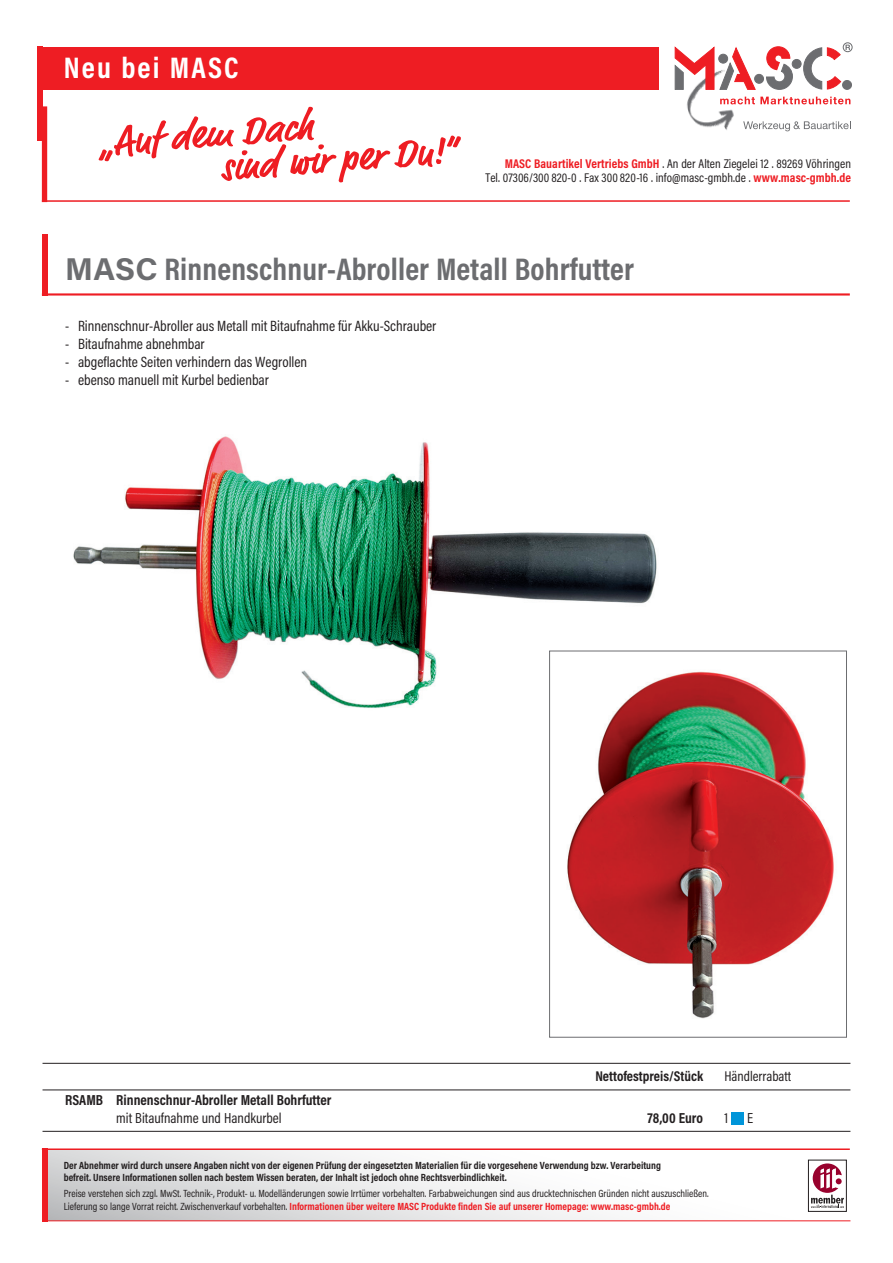
<style>
.page{position:relative;width:893px;height:1263px;background:#fff}
.page>*{position:absolute;margin:0;border:0;box-sizing:border-box;transform-origin:0 0}
.Artikelbezeich{font:700 31.5px "Acumin Pro Cond";letter-spacing:.005em;color:#6c6d70}
.t1{font:700 30px "Acumin Pro Cond";letter-spacing:.07em;color:#fff}
.t2{font:15px "Acumin Pro Cond";color:#231f20}
.Fremdsprachen{font:700 14.7px "Acumin Pro Cond";color:#231f20}
.Fremdsprachen-2{font:14.7px "Acumin Pro Cond";color:#231f20}
.Fremdsprachen-3{font:700 14.25px "Acumin Pro Cond";color:#231f20}
.Fremdsprachen-4{font:14.25px "Acumin Pro Cond";color:#231f20}
.t3{font:12.75px "Acumin Pro Cond";letter-spacing:.005em;color:#231f20}
.t4{font:700 10.5px/12.8px "Acumin Pro Cond";color:#231f20}
.t5{font:10.5px "Acumin Pro Cond";color:#231f20}
.t6{font:700 10.5px "Acumin Pro Cond";color:#ee1d23}
.s1{font-weight:700;color:#ee1d23}
.s2{font-family:"Acumin Pro"}
.s3{font-weight:400;color:#231f20}
</style>
<div class="page">
<div style="left:42px;top:234px;width:5px;height:62px;background:#ee1d23"></div>
<hr style="left:42px;top:293px;width:808px;height:3px;background:#ee1d23">
<div style="left:731px;top:1112px;width:13px;height:13px;background:#0095d9"></div>
<svg style="left:47px;top:1150px;width:804px;height:71px"></svg>
<hr style="left:43px;top:1220px;width:807px;height:1px;background:#ee1d23">
<div style="left:42px;top:1148px;width:5px;height:73px;background:#ee1d23"></div>
<hr style="left:42px;top:1148px;width:808px;height:2px;background:#ee1d23">
<svg style="left:811px;top:1163px;width:33px;height:45px"></svg>
<div style="left:808px;top:1159px;width:39px;height:53px;border:1px solid #231f20"></div>
<hr style="left:43px;top:1131px;width:807px;height:1px;background:#231f20">
<hr style="left:43px;top:1090px;width:807px;height:1px;background:#231f20">
<hr style="left:43px;top:1063px;width:807px;height:1px;background:#231f20">
<div style="left:37px;top:47px;width:6px;height:94px;background:#ee1d23"></div>
<div style="left:43px;top:47px;width:616px;height:42px;background:#ee1d23"></div>
<svg style="left:743px;top:121px;width:108px;height:10px"></svg>
<img style="left:687px;top:63px;width:54px;height:67px">
<svg style="left:675px;top:47px;width:39px;height:43px"></svg>
<svg style="left:720px;top:47px;width:35px;height:43px"></svg>
<div style="left:719px;top:54px;width:9px;height:9px;background:#6c6d70;border-radius:50%"></div>
<div style="left:719px;top:54px;width:9px;height:9px;border:1px solid #6c6d70;border-radius:50%"></div>
<div style="left:755px;top:74px;width:8px;height:9px;background:#6c6d70;border-radius:50%"></div>
<div style="left:754px;top:74px;width:10px;height:9px;border:1px solid #6c6d70;border-radius:50%"></div>
<div style="left:792px;top:59px;width:9px;height:9px;background:#6c6d70;border-radius:50%"></div>
<div style="left:792px;top:59px;width:9px;height:9px;border:1px solid #6c6d70;border-radius:50%"></div>
<svg style="left:766px;top:47px;width:27px;height:43px"></svg>
<div style="left:842px;top:80px;width:10px;height:9px;border:1px solid #6c6d70;border-radius:50%"></div>
<svg style="left:720px;top:97px;width:130px;height:7px"></svg>
<svg style="left:803px;top:45px;width:47px;height:44px"></svg>
<div style="left:843px;top:43px;width:9px;height:9px;border:1px solid #6c6d70;border-radius:50%"></div>
<hr style="left:42px;top:200px;width:808px;height:2px;background:#ee1d23">
<div style="left:42px;top:106px;width:5px;height:96px;background:#ee1d23"></div>
<svg style="left:99px;top:107px;width:362px;height:75px"></svg>
<img style="left:73px;top:436px;width:591px;height:272px">
<img style="left:554px;top:657px;width:280px;height:362px">
<div style="left:549px;top:651px;width:298px;height:386px;border:1px solid #6c6d70"></div>
<p class="t1" style="left:64px;top:48px;width:176px">Neu bei MASC</p>
<p class="t3" style="left:505px;top:155px;width:348px"><span class="s1">MASC Bauartikel Vertriebs GmbH</span> . An der Alten Ziegelei 12 . 89269 Vöhringen</p>
<p class="t3" style="left:485px;top:169px;width:367px">Tel. 07306/300 820-0 . Fax 300 820-16 . info@masc-gmbh.de . <span class="s1">www.masc-gmbh.de</span></p>
<p class="Artikelbezeich" style="left:65px;top:248px;width:570px"><span class="s2">MASC</span> Rinnenschnur-Abroller Metall Bohrfutter</p>
<p class="t2" style="left:65px;top:317px;width:373px">- Rinnenschnur-Abroller aus Metall mit Bitaufnahme für Akku-Schrauber</p>
<p class="t2" style="left:65px;top:335px;width:141px">- Bitaufnahme abnehmbar</p>
<p class="t2" style="left:65px;top:353px;width:243px">- abgeflachte Seiten verhindern das Wegrollen</p>
<p class="t2" style="left:65px;top:371px;width:205px">- ebenso manuell mit Kurbel bedienbar</p>
<p class="Fremdsprachen-3" style="left:595px;top:1067px;width:109px">Nettofestpreis/Stück</p>
<p class="Fremdsprachen-4" style="left:724px;top:1067px;width:68px">Händlerrabatt</p>
<p class="Fremdsprachen" style="left:65px;top:1090px;width:268px">RSAMB Rinnenschnur-Abroller Metall Bohrfutter</p>
<p class="Fremdsprachen-2" style="left:116px;top:1109px;width:167px">mit Bitaufnahme und Handkurbel</p>
<p class="Fremdsprachen" style="left:647px;top:1108px;width:57px">78,00 Euro</p>
<p class="Fremdsprachen-2" style="left:724px;top:1109px;width:5px">1</p>
<p class="Fremdsprachen-2" style="left:747px;top:1109px;width:8px">E</p>
<p class="t4" style="left:64px;top:1158px;width:599px">Der Abnehmer wird durch unsere Angaben nicht von der eigenen Prüfung der eingesetzten Materialien für die vorgesehene Verwendung bzw. Verarbeitung befreit. Unsere Informationen sollen nach bestem Wissen beraten, der Inhalt ist jedoch ohne Rechtsverbindlichkeit.</p>
<p class="t5" style="left:64px;top:1187px;width:646px">Preise verstehen sich zzgl. MwSt. Technik-, Produkt- u. Modelländerungen sowie Irrtümer vorbehalten. Farbabweichungen sind aus drucktechnischen Gründen nicht auszuschließen.</p>
<p class="t6" style="left:64px;top:1199px;width:608px"><span class="s3">Lieferung so lange Vorrat reicht. Zwischenverkauf vorbehalten.</span> Informationen über weitere MASC Produkte finden Sie auf unserer Homepage: www.masc-gmbh.de</p>
</div>
